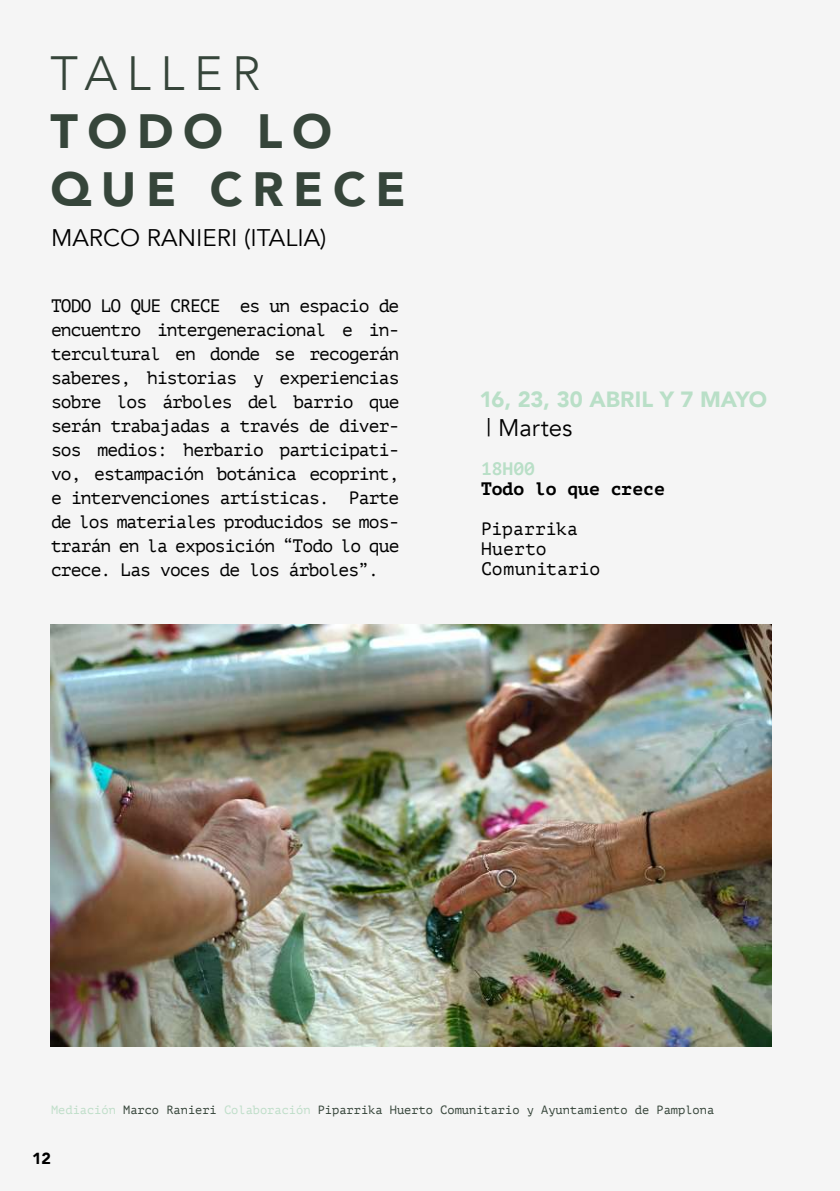
<style>
.page{position:relative;width:840px;height:1191px;background:#fff}
.page>*{position:absolute;margin:0;border:0;box-sizing:border-box;transform-origin:0 0}
.t1{font:900 48px/57.6px "Avenir";letter-spacing:.2em;color:#36453a}
.t2{font:300 48px "Avenir";letter-spacing:.2em;color:#36453a}
.t3{font:24px "Avenir";color:#000}
.t4{font:900 22px "Avenir";color:#b9dfc7}
.t5{font:18px/24px "PT Mono";letter-spacing:-.05em;color:#000;text-align:justify}
.t6{font:18px/20px "PT Mono";letter-spacing:.005em;color:#000}
.t7{font:700 18px "PT Mono";color:#000}
.t8{font:700 18px "PT Mono";color:#b9dfc7}
.t9{font:900 16px "Avenir";color:#000}
.t10{font:12px "PT Mono";color:#36453a}
.s1{color:#bfdec9}
</style>
<div class="page">
<div style="left:0;top:0;width:839px;height:1191px;background:#f5f5f5"></div>
<img style="left:50px;top:624px;width:720px;height:422px">
<h1 class="t2" style="left:50px;top:45px;width:212px">TALLER</h1>
<h1 class="t1" style="left:50px;top:101px;width:357px">TODO LO<br>QUE CRECE</h1>
<h2 class="t3" style="left:51px;top:223px;width:277px">MARCO RANIERI (ITALIA)</h2>
<p class="t5" style="left:51px;top:294px;width:350px">TODO LO QUE CRECE es un espacio de encuentro intergeneracional e in&shy;tercultural en donde se recogerán saberes, historias y experiencias sobre los árboles del barrio que serán trabajadas a través de diver&shy;sos medios: herbario participati&shy;vo, estampación botánica ecoprint, e intervenciones artísticas. Parte de los materiales producidos se mos&shy;trarán en la exposición “Todo lo que crece. Las voces de los árboles”.</p>
<p class="t4" style="left:479px;top:381px;width:289px">16, 23, 30 ABRIL Y 7 MAYO</p>
<h2 class="t3" style="left:486px;top:413px;width:87px">| Martes</h2>
<p class="t8" style="left:480px;top:458px;width:55px">18H00</p>
<p class="t7" style="left:480px;top:478px;width:185px">Todo lo que crece</p>
<p class="t6" style="left:480px;top:519px;width:121px">Piparrika<br>Huerto<br>Comunitario</p>
<p class="t10" style="left:51px;top:1102px;width:664px"><span class="s1">Mediación</span> Marco Ranieri <span class="s1">Colaboración</span> Piparrika Huerto Comunitario y Ayuntamiento de Pamplona</p>
<p class="t9" style="left:32px;top:1145px;width:20px">12</p>
</div>
